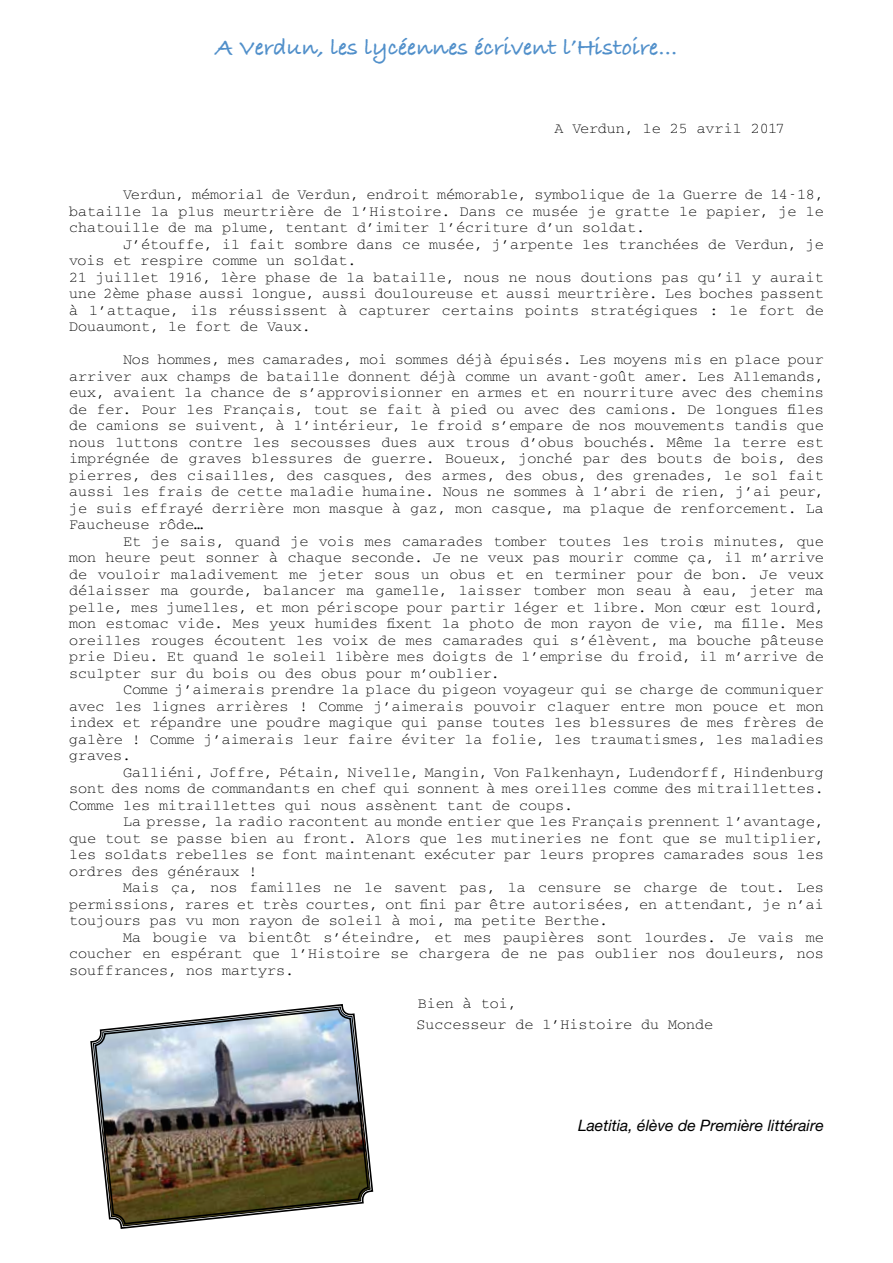
<style>
.page{position:relative;width:893px;height:1263px;background:#fff}
.page>*{position:absolute;margin:0;border:0;box-sizing:border-box;transform-origin:0 0}
.t1{font:700 24px "Bradley Hand ITCTT";color:#508fca}
.t2{font:italic 15.75px "Helvetica Neue";color:#000}
.t3{font:15px/16.5px "Courier M Ligh";color:#000;text-align:justify}
</style>
<div class="page">
<img style="left:94px;top:1007px;width:276px;height:218px">
<h1 class="t1" style="left:216px;top:29px;width:463px">A Verdun, les lycéennes écrivent l’Histoire...</h1>
<p class="t3" style="left:554px;top:120px;width:233px">A Verdun, le 25 avril 2017</p>
<p class="t3" style="left:69px;top:186px;width:756px;text-indent:54px">Verdun, mémorial de Verdun, endroit mémorable, symbolique de la Guerre de 14-18, bataille la plus meurtrière de l’Histoire. Dans ce musée je gratte le papier, je le chatouille de ma plume, tentant d’imiter l’écriture d’un soldat.</p>
<p class="t3" style="left:69px;top:236px;width:756px;text-align:left;text-indent:54px">J’étouffe, il fait sombre dans ce musée, j’arpente les tranchées de Verdun, je vois et respire comme un soldat.<br>21 juillet 1916, 1ère phase de la bataille, nous ne nous doutions pas qu’il y aurait une 2ème phase aussi longue, aussi douloureuse et aussi meurtrière. Les boches passent à l’attaque, ils réussissent à capturer certains points stratégiques : le fort de Douaumont, le fort de Vaux.</p>
<p class="t3" style="left:69px;top:351px;width:756px;text-indent:54px">Nos hommes, mes camarades, moi sommes déjà épuisés. Les moyens mis en place pour arriver aux champs de bataille donnent déjà comme un avant-goût amer. Les Allemands, eux, avaient la chance de s’approvisionner en armes et en nourriture avec des chemins de fer. Pour les Français, tout se fait à pied ou avec des camions. De longues files de camions se suivent, à l’intérieur, le froid s’empare de nos mouvements tandis que nous luttons contre les secousses dues aux trous d’obus bouchés. Même la terre est imprégnée de graves blessures de guerre. Boueux, jonché par des bouts de bois, des pierres, des cisailles, des casques, des armes, des obus, des grenades, le sol fait aussi les frais de cette maladie humaine. Nous ne sommes à l’abri de rien, j’ai peur, je suis effrayé derrière mon masque à gaz, mon casque, ma plaque de renforcement. La Faucheuse rôde…</p>
<p class="t3" style="left:69px;top:533px;width:756px;text-indent:54px">Et je sais, quand je vois mes camarades tomber toutes les trois minutes, que mon heure peut sonner à chaque seconde. Je ne veux pas mourir comme ça, il m’arrive de vouloir maladivement me jeter sous un obus et en terminer pour de bon. Je veux délaisser ma gourde, balancer ma gamelle, laisser tomber mon seau à eau, jeter ma pelle, mes jumelles, et mon périscope pour partir léger et libre. Mon cœur est lourd, mon estomac vide. Mes yeux humides fixent la photo de mon rayon de vie, ma fille. Mes oreilles rouges écoutent les voix de mes camarades qui s’élèvent, ma bouche pâteuse prie Dieu. Et quand le soleil libère mes doigts de l’emprise du froid, il m’arrive de sculpter sur du bois ou des obus pour m’oublier.</p>
<p class="t3" style="left:69px;top:681px;width:756px;text-indent:54px">Comme j’aimerais prendre la place du pigeon voyageur qui se charge de communiquer avec les lignes arrières ! Comme j’aimerais pouvoir claquer entre mon pouce et mon index et répandre une poudre magique qui panse toutes les blessures de mes frères de galère ! Comme j’aimerais leur faire éviter la folie, les traumatismes, les maladies graves.</p>
<p class="t3" style="left:69px;top:764px;width:756px;text-indent:54px">Galliéni, Joffre, Pétain, Nivelle, Mangin, Von Falkenhayn, Ludendorff, Hindenburg sont des noms de commandants en chef qui sonnent à mes oreilles comme des mitraillettes.<br>Comme les mitraillettes qui nous assènent tant de coups.</p>
<p class="t3" style="left:69px;top:813px;width:756px;text-indent:54px">La presse, la radio racontent au monde entier que les Français prennent l’avantage, que tout se passe bien au front. Alors que les mutineries ne font que se multiplier, les soldats rebelles se font maintenant exécuter par leurs propres camarades sous les ordres des généraux !</p>
<p class="t3" style="left:69px;top:879px;width:756px;text-indent:54px">Mais ça, nos familles ne le savent pas, la censure se charge de tout. Les permissions, rares et très courtes, ont fini par être autorisées, en attendant, je n’ai toujours pas vu mon rayon de soleil à moi, ma petite Berthe.</p>
<p class="t3" style="left:69px;top:929px;width:756px;text-indent:54px">Ma bougie va bientôt s’éteindre, et mes paupières sont lourdes. Je vais me coucher en espérant que l’Histoire se chargera de ne pas oublier nos douleurs, nos souffrances, nos martyrs.</p>
<p class="t3" style="left:416px;top:992px;width:298px;line-height:21.6px">Bien à toi,<br>Successeur de l’Histoire du Monde</p>
<p class="t2" style="left:578px;top:1116px;width:247px">Laetitia, élève de Première littéraire</p>
</div>
